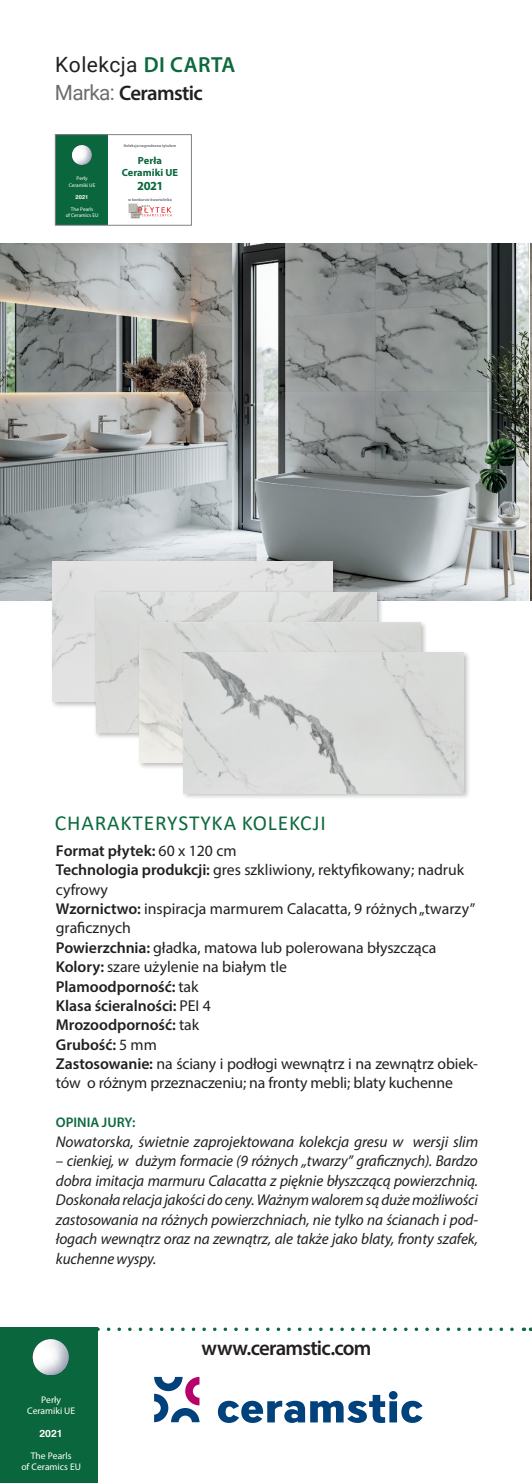
<style>
.page{position:relative;width:532px;height:1483px;background:#fff}
.page>*{position:absolute;margin:0;border:0;box-sizing:border-box;transform-origin:0 0}
.t1{font:21.53px "Calibri";letter-spacing:.04em;color:#0d693e}
.t2{font:600 21px "Myriad Pro";letter-spacing:-.035em;color:#231f20}
.t3{font:21px "Roboto";letter-spacing:.02em;color:#231f20}
.t4{font:15.75px/19.4px "Myriad Pro";letter-spacing:-.005em;color:#231f20}
.t5{font:italic 15.58px/19.6px "Myriad Pro";letter-spacing:-.01em;color:#231f20;text-align:justify}
.t6{font:600 14px "Myriad Pro";letter-spacing:.005em;color:#0d693e}
.t7{font:700 12.42px "Myriad Pro";color:#0a663c}
.t8{font:700 10.33px/12.1px "Myriad Pro";letter-spacing:.005em;color:#0a663c;text-align:center}
.t9{font:10.33px "Myriad Pro";color:#fff}
.t10{font:9.97px/11.7px "Myriad Pro";color:#fff;text-align:center}
.t11{font:700 9.97px "Swis 721 PL";color:#fff}
.t12{font:9.62px/11.2px "Myriad Pro";color:#fff;text-align:center}
.t13{font:700 9.62px "Swis 721 PL";color:#fff}
.t14{font:5.25px/6.1px "Myriad Pro";color:#fff;text-align:center}
.t15{font:700 5.25px "Swis 721 PL";color:#fff}
.t16{font:700 4.02px "Myriad Pro";color:#76787b}
.s1{font-family:"Myriad Pro";font-weight:600;font-size:21.88px;color:#0d693e}
.s2{font-family:"Roboto";font-weight:400;color:#6c6d70}
.s3{font-weight:600}
</style>
<div class="page">
<svg style="left:97px;top:1327px;width:427px;height:4px"></svg>
<div style="left:0;top:1327px;width:97px;height:156px;background:#0a663c"></div>
<svg style="left:32px;top:1339px;width:37px;height:36px"></svg>
<svg style="left:128px;top:203px;width:43px;height:14px"></svg>
<img style="left:128px;top:204px;width:13px;height:14px">
<svg style="left:138px;top:205px;width:33px;height:11px"></svg>
<div style="left:56px;top:135px;width:52px;height:90px;background:#0a663c"></div>
<svg style="left:72px;top:145px;width:20px;height:20px"></svg>
<div style="left:55px;top:134px;width:137px;height:92px;border:1px solid #808285"></div>
<img style="left:0;top:243px;width:527px;height:358px">
<div style="left:50px;top:560px;width:289px;height:149px;background:#231f20;opacity:.3"></div>
<div style="left:52px;top:562px;width:281px;height:140px;background:#e1e2e1"></div>
<div style="left:94px;top:590px;width:289px;height:149px;background:#231f20;opacity:.3"></div>
<img style="left:96px;top:592px;width:280px;height:140px">
<div style="left:137px;top:620px;width:290px;height:150px;background:#231f20;opacity:.3"></div>
<img style="left:140px;top:623px;width:280px;height:140px">
<div style="left:181px;top:651px;width:289px;height:149px;background:#231f20;opacity:.3"></div>
<img style="left:183px;top:653px;width:280px;height:140px">
<img style="left:530px;top:243px;width:1px;height:358px">
<svg style="left:154px;top:1377px;width:45px;height:45px"></svg>
<svg style="left:218px;top:1391px;width:204px;height:32px"></svg>
<h2 class="t3" style="left:55px;top:50px;width:181px">Kolekcja <span class="s1">DI CARTA</span></h2>
<h2 class="t2" style="left:55px;top:79px;width:149px"><span class="s2">Marka:</span> Ceramstic</h2>
<p class="t14" style="left:69px;top:176px;width:28px">Perły<br>Ceramiki UE</p>
<p class="t14" style="left:66px;top:206px;width:34px">The Pearls<br>of Ceramics EU</p>
<p class="t15" style="left:76px;top:193px;width:14px">2021</p>
<p class="t16" style="left:124px;top:143px;width:54px">Kolekcja nagrodzona tytułem</p>
<p class="t8" style="left:122px;top:154px;width:58px">Perła<br>Ceramiki UE</p>
<p class="t7" style="left:137px;top:177px;width:28px">2021</p>
<p class="t16" style="left:128px;top:197px;width:45px">w konkursie kwartalnika</p>
<h1 class="t1" style="left:55px;top:808px;width:272px">CHARAKTERYSTYKA KOLEKCJI</h1>
<p class="t4" style="left:56px;top:841px;width:423px"><span class="s3">Format płytek:</span> 60 x 120 cm<br><span class="s3">Technologia produkcji:</span> gres szkliwiony, rektyfikowany; nadruk cyfrowy<br><span class="s3">Wzornictwo:</span> inspiracja marmurem Calacatta, 9 różnych „twarzy” graficznych<br><span class="s3">Powierzchnia:</span> gładka, matowa lub polerowana błyszcząca <span class="s3">Kolory:</span> szare użylenie na białym tle<br><span class="s3">Plamoodporność:</span> tak<br><span class="s3">Klasa ścieralności:</span> PEI 4<br><span class="s3">Mrozoodporność:</span> tak<br><span class="s3">Grubość:</span> 5 mm<br><span class="s3">Zastosowanie:</span> na ściany i podłogi wewnątrz i na zewnątrz obiek&shy;tów o różnym przeznaczeniu; na fronty mebli; blaty kuchenne</p>
<p class="t6" style="left:56px;top:1113px;width:81px">OPINIA JURY:</p>
<p class="t5" style="left:56px;top:1131px;width:423px">Nowatorska, świetnie zaprojektowana kolekcja gresu w wersji slim</p>
<p class="t5" style="left:56px;top:1151px;width:423px">– cienkiej, w dużym formacie (9 różnych „twarzy” graficznych). Bardzo dobra imitacja marmuru Calacatta z pięknie błyszczącą powierzchnią.<br>Doskonała relacja jakości do ceny. Ważnym walorem są duże możliwości zastosowania na różnych powierzchniach, nie tylko na ścianach i pod&shy;łogach wewnątrz oraz na zewnątrz, ale także jako blaty, fronty szafek, kuchenne wyspy.</p>
<p class="t12" style="left:27px;top:1394px;width:50px">Perły<br>Ceramiki UE</p>
<p class="t12" style="left:21px;top:1450px;width:61px">The Pearls<br>of Ceramics EU</p>
<p class="t10" style="left:15px;top:1398px;width:52px">Perły<br>Ceramiki UE</p>
<p class="t10" style="left:19px;top:1456px;width:44px">The Pearls</p>
<p class="t9" style="left:31px;top:1401px;width:23px">Perły</p>
<p class="t13" style="left:39px;top:1427px;width:25px">2021</p>
<p class="t11" style="left:28px;top:1432px;width:26px">2021</p>
<p class="t9" style="left:20px;top:1461px;width:45px">The Pearls</p>
<h2 class="t2" style="left:201px;top:1335px;width:171px">www.ceramstic.com</h2>
</div>
